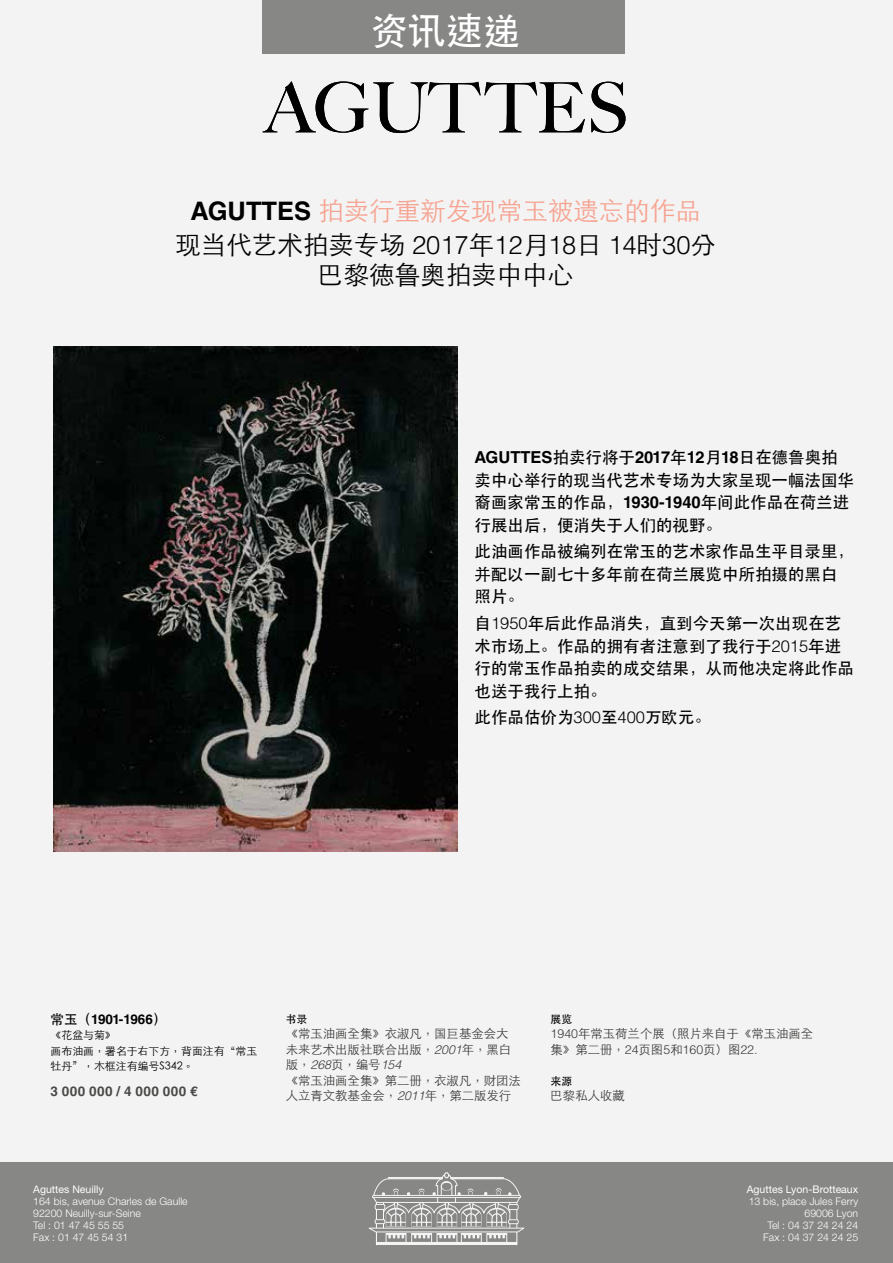
<style>
.page{position:relative;width:893px;height:1263px;background:#f3f3f3}
.page>*{position:absolute;margin:0;border:0;box-sizing:border-box;transform-origin:0 0}
.t1{font:500 37.5px "ST Heiti TC";color:#fff}
.t2{font:300 25.5px/34.2px "ST Heiti TC";color:#f7a391;text-align:center}
.t3{font:300 25.5px "ST Heiti TC";color:#000}
.t4{font:500 16.5px/22.5px "ST Heiti SC";color:#000}
.t5{font:700 16.5px "Helvetica LT Std";color:#000}
.t6{font:700 13.5px "Helvetica LT Std";letter-spacing:.04em;color:#494948}
.t7{font:700 13.5px "Helvetica LT Std";letter-spacing:-.02em;color:#000}
.t8{font:300 12.3px/15.5px "ST Heiti TC";color:#3b3b3a}
.t9{font:300 10.8px/15.5px "ST Heiti TC";color:#000}
.t10{font:500 10.8px "ST Heiti TC";color:#000}
.t11{font:300 10.5px/12px "Helvetica Neue LT Std";color:#fff;text-align:right}
.t12{font:10.5px "Helvetica Neue LT Std";color:#fff}
.s1{font-family:"Helvetica LT Std";font-weight:700;color:#000}
.s2{color:#000}
.s3{font-family:"Helvetica LT Std";color:#000}
.s4{font-family:"ST Heiti SC";font-weight:500}
.s5{font-family:"Helvetica LT Std";font-weight:700}
.s6{font-family:"Helvetica LT Std";font-weight:300}
.s7{font-family:"ST Heiti TC";font-weight:500}
.s8{font-family:"Helvetica LT Std";font-style:italic}
.s9{font-family:"Helvetica LT Std"}
</style>
<div class="page">
<div style="left:0;top:1163px;width:893px;height:100px;background:#878786"></div>
<div style="left:262px;top:0;width:363px;height:53px;background:#878786"></div>
<svg style="left:368px;top:1172px;width:157px;height:73px"></svg>
<svg style="left:263px;top:81px;width:322px;height:52px"></svg>
<svg style="left:591px;top:82px;width:34px;height:51px"></svg>
<img style="left:54px;top:346px;width:403px;height:506px">
<h1 class="t1" style="left:371px;top:9px;width:152px">资讯速递</h1>
<h2 class="t2" style="left:175px;top:191px;width:542px"><span class="s1">AGUTTES</span> 拍卖行重新发现常玉被遗忘的作品<span class="s2">现当代艺术拍卖专场</span> <span class="s3">2017</span><span class="s2">年</span><span class="s3">12</span><span class="s2">月</span><span class="s3">18</span><span class="s2">日</span> <span class="s3">14</span><span class="s2">时</span><span class="s3">30</span><span class="s2">分</span></h2>
<h2 class="t3" style="left:318px;top:253px;width:256px">巴黎徳鲁奥拍卖中中心</h2>
<p class="t5" style="left:474px;top:447px;width:365px">AGUTTES<span class="s4">拍卖行将于</span>2017<span class="s4">年</span>12<span class="s4">月</span>18<span class="s4">日在德鲁奥拍</span></p>
<p class="t4" style="left:474px;top:468px;width:381px">卖中心举行的现当代艺术专场为大家呈现一幅法国华裔画家常玉的作品，<span class="s5">1930-1940</span>年间此作品在荷兰进行展出后，便消失于人们的视野。</p>
<p class="t4" style="left:474px;top:540px;width:381px">此油画作品被编列在常玉的艺术家作品生平目录里，并配以一副七十多年前在荷兰展览中所拍摄的黑白照片。</p>
<p class="t4" style="left:474px;top:612px;width:381px">自<span class="s6">1950</span>年后此作品消失，直到今天第一次出现在艺术市场上。作品的拥有者注意到了我行于<span class="s6">2015</span>年进行的常玉作品拍卖的成交结果，从而他决定将此作品也送于我行上拍。</p>
<p class="t4" style="left:474px;top:706px;width:238px">此作品估价为<span class="s6">300</span>至<span class="s6">400</span>万欧元。</p>
<p class="t7" style="left:51px;top:1010px;width:117px"><span class="s7">常玉</span><span class="s4">（</span>1901-1966<span class="s4">）</span></p>
<p class="t9" style="left:51px;top:1026px;width:208px">《花盆与菊》<br>画布油画，署名于右下方，背面注有“常玉牡丹”，木框注有编号S342。</p>
<p class="t6" style="left:51px;top:1082px;width:148px">3 000 000 / 4 000 000 €</p>
<p class="t10" style="left:286px;top:1013px;width:23px">书录</p>
<p class="t8" style="left:286px;top:1025px;width:237px">《常玉油画全集》衣淑凡，国巨基金会大未来艺术出版社联合出版，<span class="s8">2001</span>年，黑白版，<span class="s8">268</span>页，编号<span class="s8">154<br></span>《常玉油画全集》第二册，衣淑凡，财团法人立青文教基金会，<span class="s8">2011</span>年，第二版发行</p>
<p class="t10" style="left:551px;top:1013px;width:23px">展览</p>
<p class="t8" style="left:551px;top:1025px;width:264px"><span class="s9">1940</span>年常玉荷兰个展（照片来自于《常玉油画全集》第二册，<span class="s9">24</span>页图<span class="s9">5</span>和<span class="s9">160</span>页）图<span class="s9">22.</span></p>
<p class="t10" style="left:551px;top:1075px;width:23px">来源</p>
<p class="t8" style="left:551px;top:1087px;width:76px">巴黎私人收藏</p>
<p class="t12" style="left:33px;top:1183px;width:72px">Aguttes Neuilly</p>
<p class="t11" style="left:33px;top:1195px;width:156px;text-align:left">164 bis, avenue Charles de Gaulle<br>92200 Neuilly-sur-Seine<br>Tel : 01 47 45 55 55<br>Fax : 01 47 45 54 31</p>
<p class="t12" style="left:747px;top:1183px;width:113px">Aguttes Lyon-Brotteaux</p>
<p class="t11" style="left:749px;top:1195px;width:111px">13 bis, place Jules Ferry<br>69006 Lyon<br>Tel : 04 37 24 24 24<br>Fax : 04 37 24 24 25</p>
</div>
